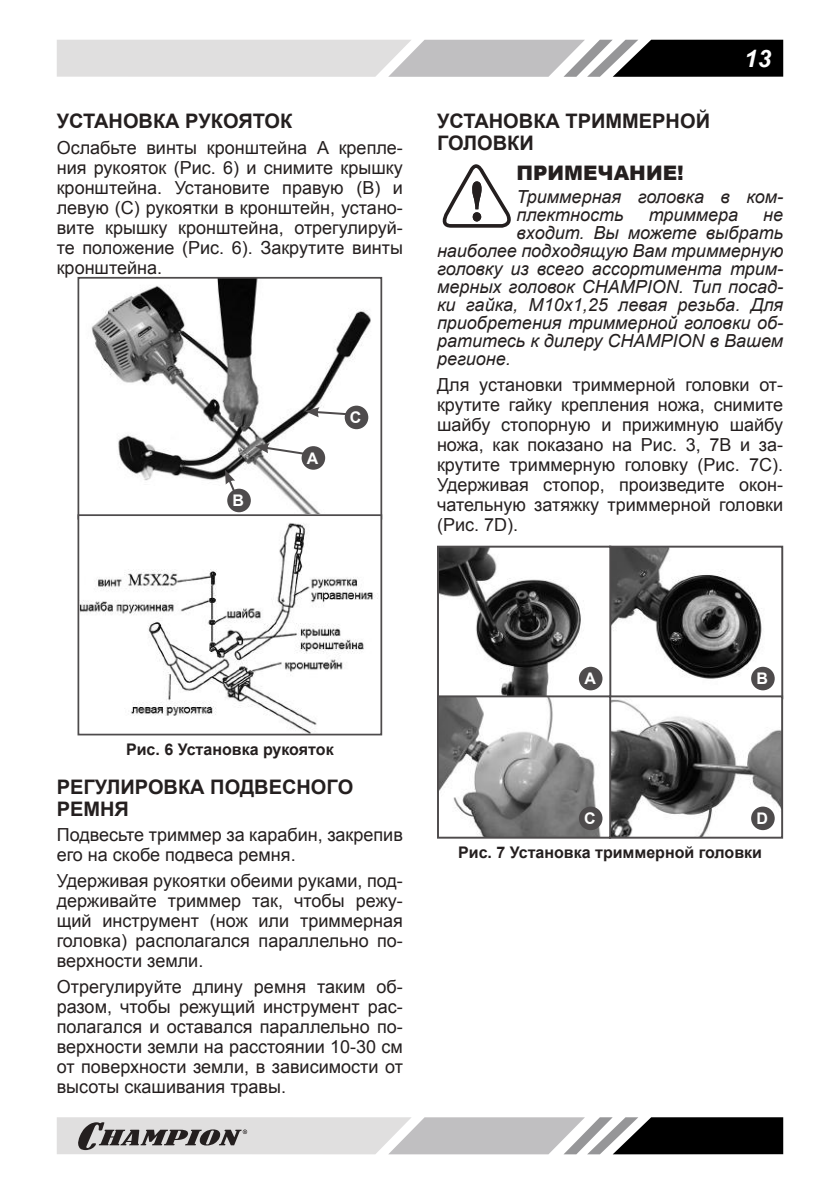
<style>
.page{position:relative;width:840px;height:1191px;background:#fff}
.page>*{position:absolute;margin:0;border:0;box-sizing:border-box;transform-origin:0 0}
.t1{font:italic 700 24px "Arial";color:#fff}
.t2{font:700 20px/22px "Arial";color:#241f1f}
.t3{font:900 20px "Arial";color:#241f1f}
.t4{font:18px/20px "Arial";color:#241f1f;text-align:justify}
.t5{font:italic 18px/18px "Arial";color:#241f1f}
.t6{font:700 16px "Arial";color:#241f1f}
.t7{font:700 16px "Arial";color:#fff}
</style>
<div class="page">
<svg style="left:57px;top:40px;width:725px;height:37px;background:#aaa"></svg>
<svg style="left:57px;top:1117px;width:725px;height:37px;background:#9f9e9e"></svg>
<img style="left:91px;top:280px;width:280px;height:233px">
<div style="left:77px;top:277px;width:305px;height:242px;border:2px solid #4e4b4c"></div>
<img style="left:80px;top:517px;width:299px;height:215px">
<div style="left:77px;top:514px;width:305px;height:221px;border:2px solid #4e4b4c"></div>
<svg style="left:225px;top:470px;width:12px;height:25px"></svg>
<svg style="left:255px;top:443px;width:52px;height:13px"></svg>
<svg style="left:305px;top:407px;width:44px;height:10px"></svg>
<div style="left:227px;top:489px;width:24px;height:23px;background:#4e4b4c;border-radius:50%"></div>
<div style="left:301px;top:446px;width:24px;height:24px;background:#4e4b4c;border-radius:50%"></div>
<div style="left:344px;top:405px;width:24px;height:24px;background:#4e4b4c;border-radius:50%"></div>
<svg style="left:442px;top:164px;width:69px;height:64px"></svg>
<img style="left:440px;top:548px;width:335px;height:147px">
<div style="left:608px;top:545px;width:174px;height:154px;border:2px solid #4e4b4c"></div>
<div style="left:437px;top:545px;width:174px;height:154px;border:2px solid #4e4b4c"></div>
<img style="left:440px;top:698px;width:339px;height:137px">
<div style="left:608px;top:695px;width:174px;height:143px;border:2px solid #4e4b4c"></div>
<div style="left:437px;top:695px;width:173px;height:143px;border:2px solid #4e4b4c"></div>
<div style="left:750px;top:667px;width:24px;height:23px;background:#4e4b4c;border-radius:50%"></div>
<div style="left:578px;top:667px;width:24px;height:23px;background:#4e4b4c;border-radius:50%"></div>
<div style="left:750px;top:806px;width:24px;height:24px;background:#4e4b4c;border-radius:50%"></div>
<div style="left:578px;top:806px;width:24px;height:24px;background:#4e4b4c;border-radius:50%"></div>
<p class="t2" style="left:57px;top:111px;width:237px">УСТАНОВКА РУКОЯТОК</p>
<p class="t4" style="left:57px;top:137px;width:347px">Ослабьте винты кронштейна А крепле&shy;ния рукояток (Рис. 6) и снимите крышку кронштейна. Установите правую (В) и левую (С) рукоятки в кронштейн, устано&shy;вите крышку кронштейна, отрегулируй&shy;те положение (Рис. 6). Закрутите винты кронштейна.</p>
<p class="t7" style="left:232px;top:490px;width:13px">В</p>
<p class="t7" style="left:306px;top:447px;width:13px">А</p>
<p class="t7" style="left:350px;top:407px;width:13px">С</p>
<h1 class="t1" style="left:743px;top:44px;width:28px">13</h1>
<p class="t2" style="left:437px;top:111px;width:274px">УСТАНОВКА ТРИММЕРНОЙ<br>ГОЛОВКИ</p>
<p class="t3" style="left:516px;top:158px;width:169px">ПРИМЕЧАНИЕ!</p>
<p class="t5" style="left:516px;top:188px;width:268px">Триммерная головка в ком&shy;плектность</p>
<p class="t5" style="left:648px;top:206px;width:91px">триммера</p>
<p class="t5" style="left:762px;top:206px;width:21px">не</p>
<p class="t5" style="left:516px;top:224px;width:268px">входит. Вы можете выбрать</p>
<p class="t5" style="left:437px;top:242px;width:347px">наиболее подходящую Вам триммерную</p>
<p class="t5" style="left:437px;top:260px;width:347px">головку из всего ассортимента трим-</p>
<p class="t5" style="left:437px;top:278px;width:347px">мерных головок CHAMPION. Тип посад-</p>
<p class="t5" style="left:437px;top:296px;width:347px">ки гайка, М10х1,25 левая резьба. Для</p>
<p class="t5" style="left:437px;top:314px;width:347px">приобретения триммерной головки об-</p>
<p class="t5" style="left:437px;top:332px;width:347px">ратитесь к дилеру CHAMPION в Вашем</p>
<p class="t5" style="left:437px;top:350px;width:75px">регионе.</p>
<p class="t4" style="left:437px;top:375px;width:347px">Для установки триммерной головки от&shy;крутите гайку крепления ножа, снимите шайбу стопорную и прижимную шайбу ножа, как показано на Рис. 3, 7В и за&shy;крутите триммерную головку (Рис. 7С).<br>Удерживая стопор, произведите окон&shy;чательную затяжку триммерной головки (Рис. 7D).</p>
<p class="t6" style="left:126px;top:738px;width:209px">Рис. 6 Установка рукояток</p>
<p class="t2" style="left:57px;top:776px;width:298px">РЕГУЛИРОВКА ПОДВЕСНОГО<br>РЕМНЯ</p>
<p class="t4" style="left:57px;top:825px;width:347px">Подвесьте триммер за карабин, закрепив его на скобе подвеса ремня.</p>
<p class="t4" style="left:57px;top:871px;width:347px">Удерживая рукоятки обеими руками, под&shy;держивайте триммер так, чтобы режу&shy;щий инструмент (нож или триммерная головка) располагался параллельно по&shy;верхности земли.</p>
<p class="t4" style="left:57px;top:976px;width:347px">Отрегулируйте длину ремня таким об&shy;разом, чтобы режущий инструмент рас&shy;полагался и оставался параллельно по&shy;верхности земли на расстоянии 10-30 см от поверхности земли, в зависимости от высоты скашивания травы.</p>
<p class="t7" style="left:584px;top:673px;width:13px">A</p>
<p class="t7" style="left:756px;top:668px;width:13px">В</p>
<p class="t7" style="left:583px;top:812px;width:13px">C</p>
<p class="t7" style="left:756px;top:812px;width:13px">D</p>
<p class="t6" style="left:458px;top:841px;width:305px">Рис. 7 Установка триммерной головки</p>
</div>
